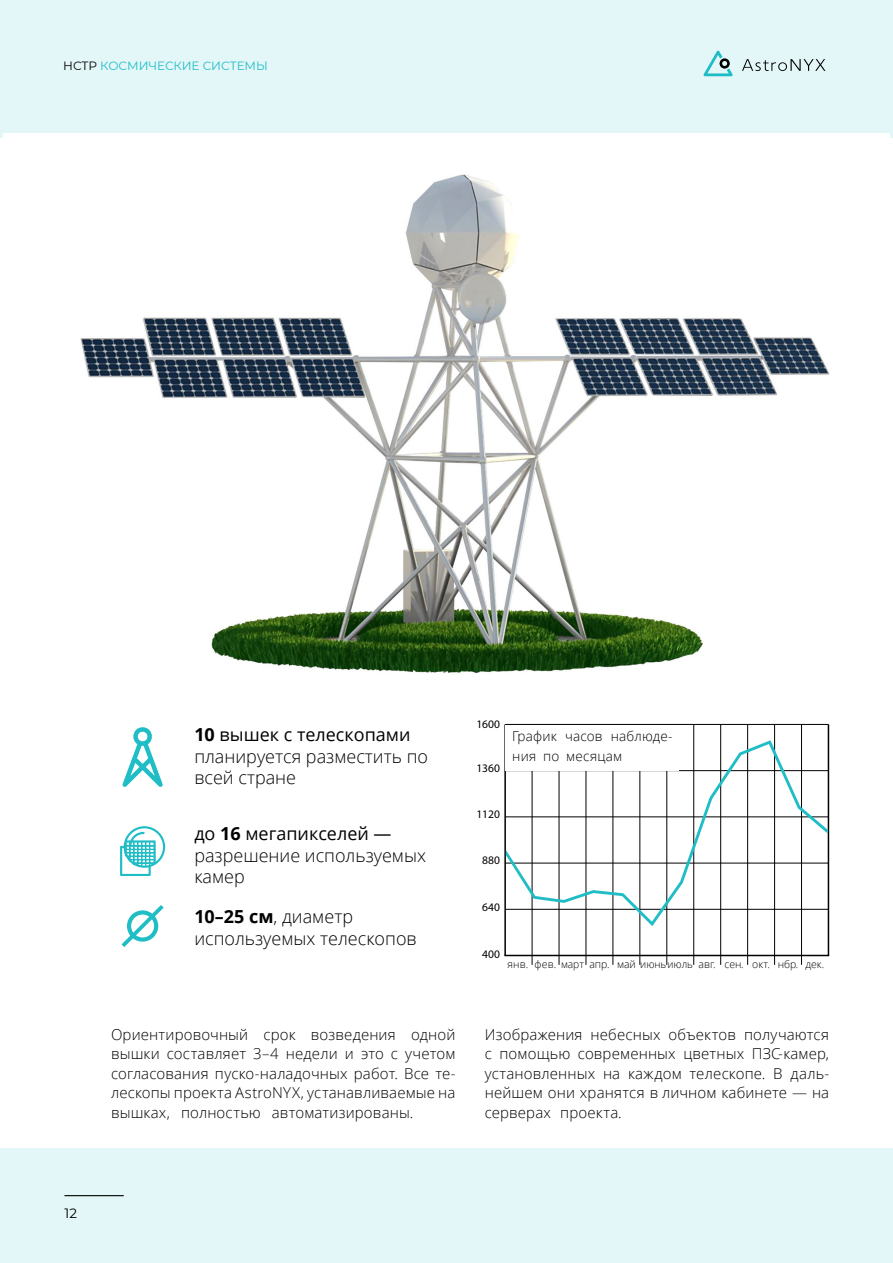
<style>
.page{position:relative;width:893px;height:1263px;background:#fff}
.page>*{position:absolute;margin:0;border:0;box-sizing:border-box;transform-origin:0 0}
.t1{font:300 18px/21.6px "Open Sans";color:#000}
.t2{font:300 15px/19.5px "Open Sans";letter-spacing:.01em;color:#000;text-align:justify}
.t3{font:300 13.5px/19.5px "Open Sans";letter-spacing:.015em;color:#000}
.t4{font:13.5px "Montserrat";color:#000}
.t5{font:12px "Montserrat";color:#1fbdc6}
.t6{font:11.55px "Myriad Pro";color:#000}
.t7{font:300 10.5px "Open Sans";letter-spacing:-.005em;color:#000}
.s1{color:#000}
.s2{font-weight:700}
.s3{font-weight:400}
</style>
<div class="page">
<div style="left:0;top:1148px;width:893px;height:115px;background:#e4f7f8"></div>
<div style="left:0;top:0;width:893px;height:138px;background:#e4f7f8"></div>
<svg style="left:703px;top:51px;width:30px;height:25px"></svg>
<svg style="left:742px;top:59px;width:83px;height:12px"></svg>
<img style="left:4px;top:134px;width:885px;height:540px">
<svg style="left:122px;top:727px;width:41px;height:60px"></svg>
<svg style="left:120px;top:826px;width:45px;height:50px"></svg>
<svg style="left:122px;top:905px;width:42px;height:42px"></svg>
<hr style="left:504px;top:955px;width:325px;height:1px;background:#000">
<hr style="left:532px;top:724px;width:1px;height:241px;background:#000">
<hr style="left:559px;top:724px;width:1px;height:241px;background:#000">
<hr style="left:586px;top:724px;width:1px;height:241px;background:#000">
<hr style="left:613px;top:724px;width:1px;height:241px;background:#000">
<hr style="left:640px;top:724px;width:1px;height:241px;background:#000">
<hr style="left:666px;top:724px;width:1px;height:241px;background:#000">
<hr style="left:693px;top:724px;width:1px;height:241px;background:#000">
<hr style="left:720px;top:724px;width:1px;height:241px;background:#000">
<hr style="left:747px;top:724px;width:1px;height:241px;background:#000">
<hr style="left:774px;top:724px;width:1px;height:241px;background:#000">
<hr style="left:801px;top:724px;width:1px;height:241px;background:#000">
<hr style="left:504px;top:724px;width:2px;height:231px;background:#000">
<hr style="left:505px;top:724px;width:323px;height:1px;background:#000">
<hr style="left:828px;top:724px;width:1px;height:231px;background:#000">
<svg style="left:506px;top:740px;width:322px;height:186px"></svg>
<div style="left:506px;top:725px;width:173px;height:45px;background:#fff"></div>
<hr style="left:64px;top:1195px;width:60px;height:1px;background:#000">
<p class="t5" style="left:63px;top:57px;width:206px"><span class="s1">НСТР</span> КОСМИЧЕСКИЕ СИСТЕМЫ</p>
<p class="t1" style="left:194px;top:723px;width:235px"><span class="s2">10</span> <span class="s3">вышек с телескопами </span>планируется разместить по всей стране</p>
<p class="t1" style="left:194px;top:822px;width:233px"><span class="s3">до</span> <span class="s2">16</span> <span class="s3">мегапикселей — </span>разрешение используемых камер</p>
<p class="t1" style="left:194px;top:905px;width:224px"><span class="s2">10–25 см</span>, диаметр используемых телескопов</p>
<p class="t6" style="left:476px;top:717px;width:25px">1600</p>
<p class="t6" style="left:476px;top:761px;width:25px">1360</p>
<p class="t3" style="left:512px;top:726px;width:162px">График часов наблюде&shy;ния по месяцам</p>
<p class="t6" style="left:476px;top:807px;width:25px">1120</p>
<p class="t6" style="left:482px;top:853px;width:19px">880</p>
<p class="t6" style="left:482px;top:900px;width:19px">640</p>
<p class="t6" style="left:482px;top:947px;width:19px">400</p>
<p class="t7" style="left:507px;top:957px;width:318px">янв. фев. март апр. май июньиюль авг. сен. окт. нбр. дек.</p>
<p class="t2" style="left:111px;top:1024px;width:346px">Ориентировочный срок возведения одной вышки составляет 3–4 недели и это с учетом согласования пуско-наладочных работ. Все те&shy;лескопы проекта AstroNYX, устанавливаемые на вышках, полностью автоматизированы.</p>
<p class="t2" style="left:485px;top:1024px;width:346px">Изображения небесных объектов получаются с помощью современных цветных ПЗС-камер, установленных на каждом телескопе. В даль&shy;нейшем они хранятся в личном кабинете — на серверах проекта.</p>
<p class="t4" style="left:64px;top:1204px;width:14px">12</p>
</div>
